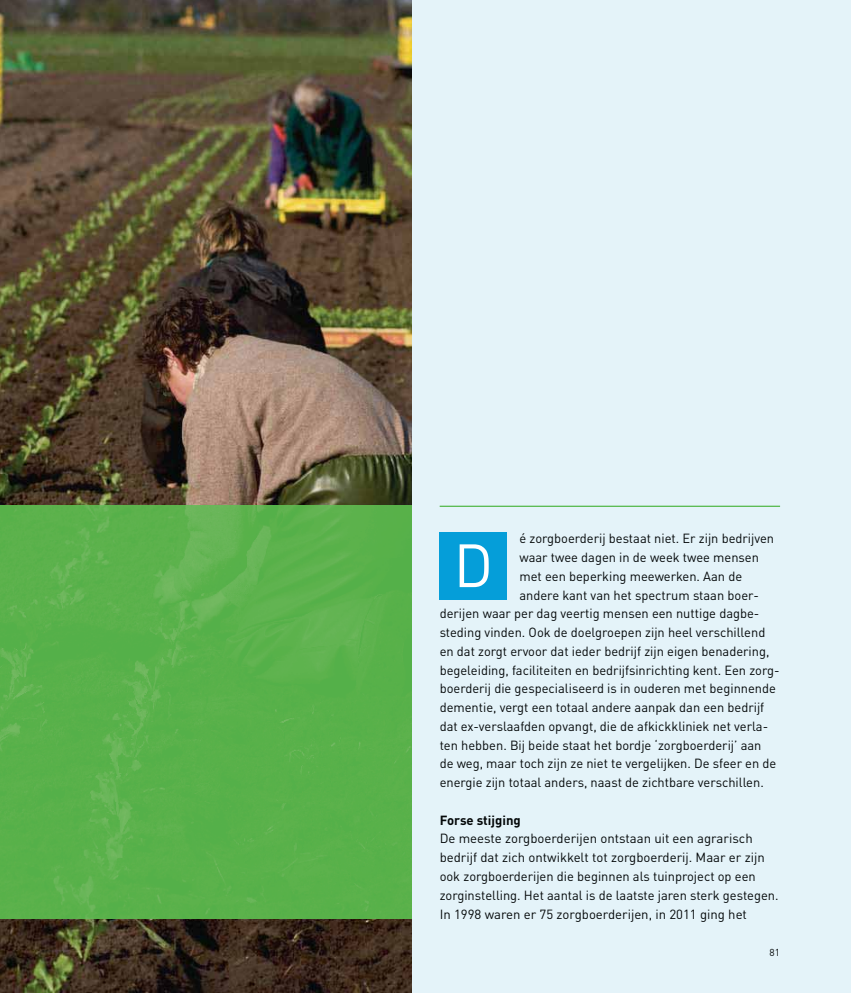
<style>
.page{position:relative;width:851px;height:993px;background:#fff}
.page>*{position:absolute;margin:0;border:0;box-sizing:border-box;transform-origin:0 0}
.t1{font:60px "DIN Offc";color:#fff}
.t2{font:13.12px/18.8px "DIN Offc";color:#040809}
.t3{font:10px "DIN Offc";color:#040809}
.s1{font-weight:700}
</style>
<div class="page">
<div style="left:411px;top:0;width:439px;height:992px;background:#e4f3f9"></div>
<div style="left:439px;top:532px;width:68px;height:67px;background:#059ed9"></div>
<img style="left:0;top:0;width:411px;height:992px">
<img style="left:0;top:505px;width:411px;height:413px">
<hr style="left:439px;top:505px;width:341px;height:1px;background:#51b848">
<p class="t2" style="left:519px;top:530px;width:256px">é zorgboerderij bestaat niet. Er zijn bedrijven</p>
<p class="t2" style="left:519px;top:549px;width:241px">waar twee dagen in de week twee mensen</p>
<p class="t2" style="left:519px;top:568px;width:224px">met een beperking meewerken. Aan de</p>
<p class="t2" style="left:519px;top:586px;width:241px">andere kant van het spectrum staan boer-</p>
<p class="t2" style="left:439px;top:605px;width:321px">derijen waar per dag veertig mensen een nuttige dagbe-</p>
<p class="t2" style="left:439px;top:624px;width:327px">steding vinden. Ook de doelgroepen zijn heel verschillend</p>
<p class="t2" style="left:439px;top:643px;width:331px">en dat zorgt ervoor dat ieder bedrijf zijn eigen benadering,</p>
<p class="t2" style="left:439px;top:661px;width:341px">begeleiding, faciliteiten en bedrijfsinrichting kent. Een zorg-</p>
<p class="t2" style="left:439px;top:680px;width:338px">boerderij die gespecialiseerd is in ouderen met beginnende</p>
<p class="t2" style="left:439px;top:699px;width:326px">dementie, vergt een totaal andere aanpak dan een bedrijf</p>
<p class="t2" style="left:439px;top:718px;width:330px">dat ex-verslaafden opvangt, die de afkickkliniek net verla-</p>
<p class="t2" style="left:439px;top:736px;width:323px">ten hebben. Bij beide staat het bordje ‘zorgboerderij’ aan</p>
<p class="t2" style="left:439px;top:755px;width:338px">de weg, maar toch zijn ze niet te vergelijken. De sfeer en de</p>
<p class="t2" style="left:439px;top:774px;width:325px">energie zijn totaal anders, naast de zichtbare verschillen.</p>
<p class="t2" style="left:439px;top:811px;width:340px"><span class="s1">Forse stijging<br></span>De meeste zorgboerderijen ontstaan uit een agrarisch bedrijf dat zich ontwikkelt tot zorgboerderij. Maar er zijn ook zorgboerderijen die beginnen als tuinproject op een zorginstelling. Het aantal is de laatste jaren sterk gestegen.<br>In 1998 waren er 75 zorgboerderijen, in 2011 ging het</p>
<p class="t3" style="left:769px;top:948px;width:12px">81</p>
<p class="t1" style="left:453px;top:544px;width:41px">D</p>
</div>
